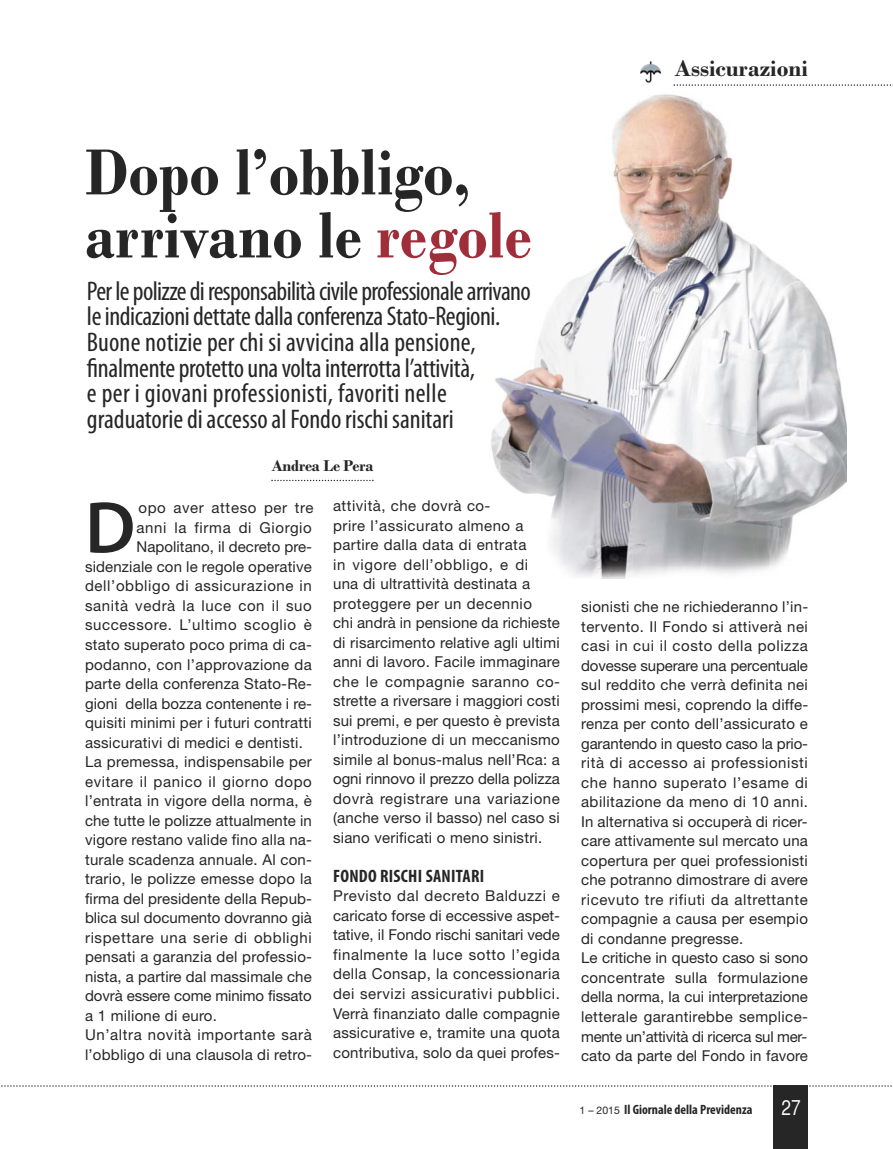
<style>
.page{position:relative;width:893px;height:1149px;background:#fff}
.page>*{position:absolute;margin:0;border:0;box-sizing:border-box;transform-origin:0 0}
.t1{font:600 73.65px "Myriad Pro";color:#272627}
.t2{font:700 68.4px/63px "Bodoni";color:#272627;scale:.91 1}
.t3{font:condensed 27px/25.5px "Myriad Pro";letter-spacing:-.015em;color:#272627}
.t4{font:700 24px "Bodoni";color:#272627}
.t5{font:21px "Helvetica CY Plain";color:#fff}
.t6{font:700 condensed 18px "Myriad Pro";letter-spacing:.015em;color:#272627}
.t7{font:700 16.5px "Bodoni";letter-spacing:-.015em;color:#272627}
.t8{font:15px/19.5px "Helvetica Neue";letter-spacing:.015em;color:#272627}
.t9{font:15px "Helvetica Neue";letter-spacing:.045em;color:#272627}
.t10{font:15px "Helvetica Neue";letter-spacing:.04em;color:#272627}
.t11{font:15px "Helvetica Neue";letter-spacing:-.005em;color:#272627}
.t12{font:700 condensed 13.5px "Myriad Pro";color:#272627}
.s1{color:#a02e3a}
.s2{font-family:"Helvetica Neue";font-weight:400;font-stretch:normal;font-size:10.5px}
</style>
<div class="page">
<div style="left:774px;top:1084px;width:34px;height:64px;background:#272627"></div>
<svg style="left:1px;top:1084px;width:891px;height:2px"></svg>
<img style="left:491px;top:94px;width:356px;height:484px">
<svg style="left:673px;top:84px;width:220px;height:2px"></svg>
<img style="left:640px;top:61px;width:22px;height:22px">
<svg style="left:271px;top:479px;width:103px;height:2px"></svg>
<p class="t4" style="left:674px;top:60px;width:135px">Assicurazioni</p>
<p class="t2" style="left:85px;top:149px;width:492px">Dopo l’obbligo, arrivano le <span class="s1">regole</span></p>
<p class="t3" style="left:87px;top:280px;width:445px">Per le polizze di responsabilità civile professionale arrivano le indicazioni dettate dalla conferenza Stato-Regioni.<br>Buone notizie per chi si avvicina alla pensione, finalmente protetto una volta interrotta l’attività,<br>e per i giovani professionisti, favoriti nelle graduatorie di accesso al Fondo rischi sanitari</p>
<p class="t7" style="left:271px;top:460px;width:104px">Andrea Le Pera</p>
<p class="t1" style="left:85px;top:483px;width:52px">D</p>
<p class="t9" style="left:138px;top:502px;width:177px">opo aver atteso per tre</p>
<p class="t10" style="left:137px;top:522px;width:177px">anni la firma di Giorgio</p>
<p class="t8" style="left:137px;top:538px;width:177px">Napolitano, il decreto pre-</p>
<p class="t8" style="left:85px;top:558px;width:228px">sidenziale con le regole operative</p>
<p class="t9" style="left:85px;top:580px;width:228px">dell’obbligo di assicurazione in</p>
<p class="t10" style="left:85px;top:600px;width:228px">sanità vedrà la luce con il suo</p>
<p class="t10" style="left:85px;top:619px;width:228px">successore. L’ultimo scoglio è</p>
<p class="t8" style="left:85px;top:636px;width:229px">stato superato poco prima di ca-</p>
<p class="t8" style="left:85px;top:655px;width:228px">podanno, con l’approvazione da</p>
<p class="t8" style="left:85px;top:675px;width:229px">parte della conferenza Stato-Re-</p>
<p class="t8" style="left:85px;top:694px;width:229px">gioni della bozza contenente i re-</p>
<p class="t8" style="left:85px;top:714px;width:228px">quisiti minimi per i futuri contratti</p>
<p class="t8" style="left:85px;top:733px;width:219px">assicurativi di medici e dentisti.</p>
<p class="t8" style="left:85px;top:753px;width:228px">La premessa, indispensabile per</p>
<p class="t9" style="left:85px;top:775px;width:228px">evitare il panico il giorno dopo</p>
<p class="t8" style="left:85px;top:792px;width:228px">l’entrata in vigore della norma, è</p>
<p class="t8" style="left:85px;top:811px;width:228px">che tutte le polizze attualmente in</p>
<p class="t8" style="left:85px;top:831px;width:229px">vigore restano valide fino alla na-</p>
<p class="t8" style="left:85px;top:850px;width:229px">turale scadenza annuale. Al con-</p>
<p class="t8" style="left:85px;top:870px;width:228px">trario, le polizze emesse dopo la</p>
<p class="t8" style="left:85px;top:889px;width:229px">firma del presidente della Repub-</p>
<p class="t8" style="left:85px;top:909px;width:228px">blica sul documento dovranno già</p>
<p class="t9" style="left:85px;top:931px;width:228px">rispettare una serie di obblighi</p>
<p class="t8" style="left:85px;top:948px;width:229px">pensati a garanzia del professio-</p>
<p class="t8" style="left:85px;top:967px;width:228px">nista, a partire dal massimale che</p>
<p class="t11" style="left:85px;top:990px;width:228px">dovrà essere come minimo fissato</p>
<p class="t8" style="left:85px;top:1006px;width:133px">a 1 milione di euro.</p>
<p class="t10" style="left:85px;top:1029px;width:228px">Un’altra novità importante sarà</p>
<p class="t8" style="left:85px;top:1045px;width:228px">l’obbligo di una clausola di retro-</p>
<p class="t8" style="left:333px;top:497px;width:228px">attività, che dovrà co-<br>prire l’assicurato almeno a partire dalla data di entrata<br>in vigore dell’obbligo, e di<br>una di ultrattività destinata a proteggere per un decennio<br>chi andrà in pensione da richieste di risarcimento relative agli ultimi anni di lavoro. Facile immaginare che le compagnie saranno co&shy;strette a riversare i maggiori costi sui premi, e per questo è prevista l’introduzione di un meccanismo simile al bonus-malus nell’Rca: a ogni rinnovo il prezzo della polizza dovrà registrare una variazione (anche verso il basso) nel caso si siano verificati o meno sinistri.</p>
<p class="t6" style="left:333px;top:869px;width:153px">FONDO RISCHI SANITARI</p>
<p class="t8" style="left:333px;top:887px;width:229px;text-align:justify">Previsto dal decreto Balduzzi e caricato forse di eccessive aspet&shy;tative, il Fondo rischi sanitari vede finalmente la luce sotto l’egida della Consap, la concessionaria dei servizi assicurativi pubblici.<br>Verrà finanziato dalle compagnie assicurative e, tramite una quota contributiva, solo da quei profes-</p>
<p class="t8" style="left:581px;top:598px;width:228px">sionisti che ne richiederanno l’in&shy;tervento. Il Fondo si attiverà nei casi in cui il costo della polizza dovesse superare una percentuale sul reddito che verrà definita nei prossimi mesi, coprendo la diffe&shy;renza per conto dell’assicurato e garantendo in questo caso la prio&shy;rità di accesso ai professionisti che hanno superato l’esame di abilitazione da meno di 10 anni.<br>In alternativa si occuperà di ricer&shy;care attivamente sul mercato una copertura per quei professionisti che potranno dimostrare di avere ricevuto tre rifiuti da altrettante compagnie a causa per esempio di condanne pregresse.<br>Le critiche in questo caso si sono concentrate sulla formulazione della norma, la cui interpretazione letterale garantirebbe semplice&shy;mente un’attività di ricerca sul mer&shy;cato da parte del Fondo in favore</p>
<p class="t12" style="left:580px;top:1104px;width:174px"><span class="s2">1 – 2015</span> Il Giornale della Previdenza</p>
<p class="t5" style="left:781px;top:1095px;width:21px">27</p>
</div>
